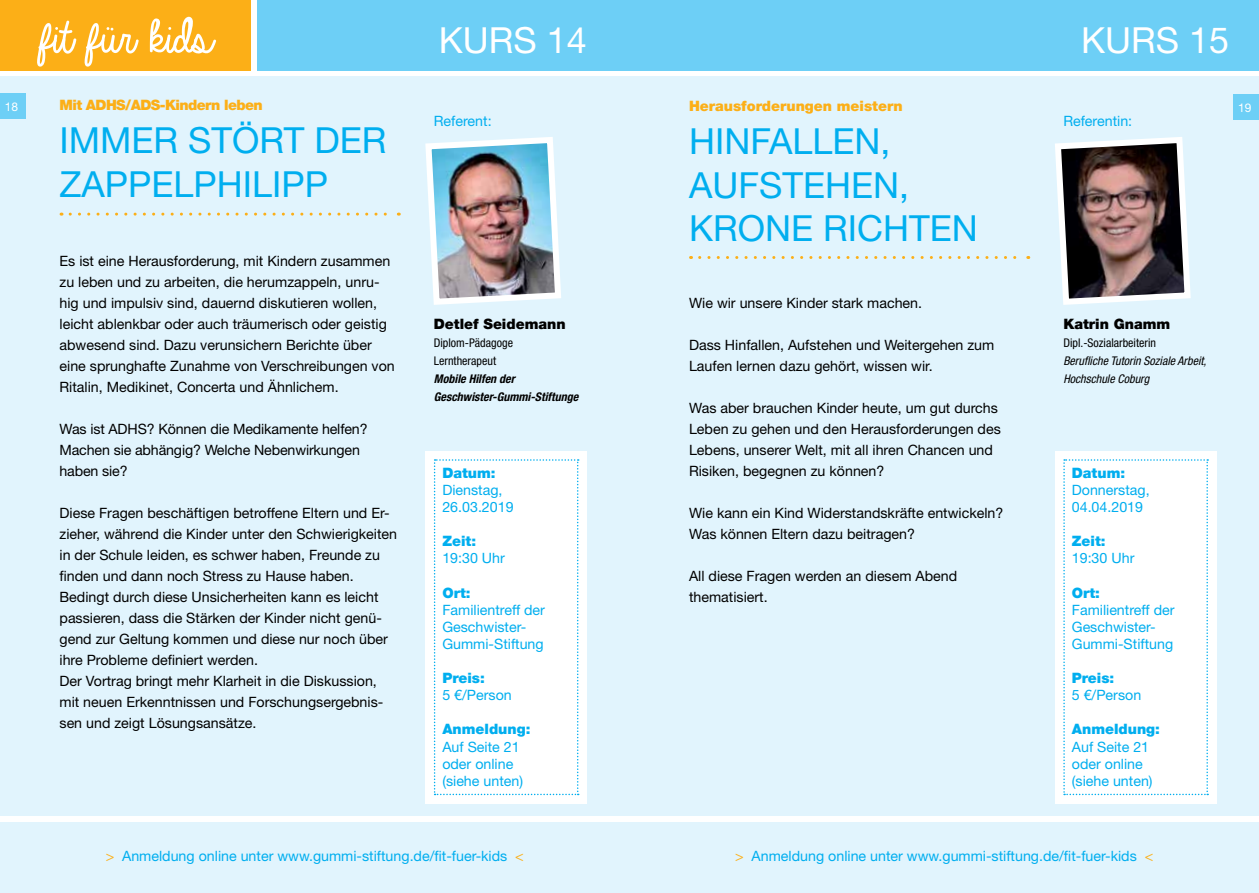
<style>
.page{position:relative;width:1259px;height:893px;background:#fff}
.page>*{position:absolute;margin:0;border:0;box-sizing:border-box;transform-origin:0 0}
.t1{font:51.75px "Always In My Heart";color:#fff}
.t2{font:36px/43.2px "Helvetica Neue LT";color:#00aeef}
.t3{font:36px "Helvetica Neue LT";color:#fff}
.t4{font:14.25px/21px "Helvetica Neue LT";color:#000}
.t5{font:14.25px/17.1px "Helvetica Neue LT";color:#00aeef}
.t6{font:900 14.25px "Helvetica Neue LT Com";color:#00aeef}
.t7{font:900 14.25px "Helvetica Neue LT Com";color:#000}
.t8{font:900 14.25px "Helvetica Neue LT Com";color:#fcaf17}
.t9{font:900 14.25px "Helvetica Neue LT Com";letter-spacing:-.04em;color:#fcaf17}
.t10{font:condensed 12px/18px "Helvetica Neue LT";color:#000}
.t11{font:italic condensed 12px/18px "Helvetica Neue LT";color:#000}
.t12{font:italic 700 condensed 12px/18px "Helvetica Neue LT";color:#000}
.t13{font:12px "Helvetica Neue LT";color:#fff}
.s1{color:#fcaf17}
</style>
<div class="page">
<div style="left:0;top:77px;width:629px;height:739px;background:#e1f4fd"></div>
<div style="left:629px;top:77px;width:630px;height:739px;background:#e1f4fd"></div>
<div style="left:257px;top:0;width:1002px;height:70px;background:#6dcff6"></div>
<div style="left:0;top:0;width:251px;height:70px;background:#fcaf17"></div>
<div style="left:0;top:823px;width:629px;height:70px;background:#e1f4fd"></div>
<div style="left:629px;top:823px;width:630px;height:70px;background:#e1f4fd"></div>
<svg style="left:699px;top:256px;width:329px;height:3px"></svg>
<svg style="left:1055px;top:137px;width:136px;height:168px;background:#776a6a"></svg>
<svg style="left:70px;top:213px;width:329px;height:3px"></svg>
<img style="left:425px;top:137px;width:136px;height:168px">
<div style="left:0;top:94px;width:26px;height:25px;background:#6dcff6"></div>
<div style="left:1233px;top:94px;width:26px;height:26px;background:#6dcff6"></div>
<div style="left:1054px;top:451px;width:162px;height:353px;background:#fff"></div>
<svg style="left:1063px;top:459px;width:145px;height:336px"></svg>
<div style="left:425px;top:451px;width:162px;height:353px;background:#fff"></div>
<svg style="left:434px;top:459px;width:145px;height:336px"></svg>
<h1 class="t1" style="left:30px;top:9px;width:175px">fit für kids</h1>
<h2 class="t3" style="left:439px;top:18px;width:150px">Ku rs 14</h2>
<h2 class="t3" style="left:1081px;top:18px;width:150px">Ku rs 15</h2>
<p class="t9" style="left:60px;top:96px;width:205px">Mit ADHS/ADS-Kindern leben</p>
<h2 class="t2" style="left:60px;top:118px;width:328px">I mmer stört der<br>Zappelphilipp</h2>
<p class="t13" style="left:5px;top:99px;width:15px">18</p>
<p class="t8" style="left:689px;top:97px;width:215px">Herausforderungen meistern</p>
<p class="t13" style="left:1238px;top:100px;width:15px">19</p>
<h2 class="t2" style="left:689px;top:119px;width:290px">H infallen, aufstehen,<br>Krone richten</h2>
<p class="t5" style="left:434px;top:112px;width:59px">Referent:</p>
<p class="t5" style="left:1063px;top:112px;width:70px">Referentin:</p>
<p class="t4" style="left:60px;top:251px;width:337px">Es ist eine Herausforderung, mit Kindern zusammen zu leben und zu arbeiten, die herumzappeln, unru&shy;hig und impulsiv sind, dauernd diskutieren wollen, leicht ablenkbar oder auch träumerisch oder geistig abwesend sind. Dazu verunsichern Berichte über eine sprunghafte Zunahme von Verschreibungen von Ritalin, Medikinet, Concerta und Ähnlichem.</p>
<p class="t4" style="left:60px;top:419px;width:60px">Was ist ADH</p>
<p class="t4" style="left:60px;top:419px;width:309px;text-indent:78px">S? Können die Medikamente helfen?<br>Machen sie abhängig? Welche Nebenwirkungen haben sie?</p>
<p class="t4" style="left:60px;top:503px;width:339px">Diese Fragen beschäftigen betroffene Eltern und Er&shy;zieher, während die Kinder unter den Schwierigkeiten in der Schule leiden, es schwer haben, Freunde zu finden und dann noch Stress zu Hause haben.<br>Bedingt durch diese U nsicherheiten kann es leicht passieren, dass die Stärken der Kinder nicht genü&shy;gend zur Geltung kommen und diese nur noch über ihre Probleme definiert werden.<br>Der Vortrag bringt mehr Klarheit in die Diskussion, mit neuen Erkenntnissen und Forschungsergebnis&shy;sen und zeigt Lösungsansätze.</p>
<p class="t7" style="left:434px;top:315px;width:133px">Detlef Seidemann</p>
<p class="t10" style="left:434px;top:334px;width:81px">Diplom-Pädagoge<br>Lerntherapeut</p>
<p class="t12" style="left:434px;top:370px;width:146px">Mobile Hilfen der<br>Geschwister-Gummi-Stiftunge</p>
<p class="t6" style="left:442px;top:464px;width:55px">Datum:</p>
<p class="t5" style="left:442px;top:481px;width:73px">Dienstag,<br>26.03.2019</p>
<p class="t6" style="left:442px;top:533px;width:35px">Zeit:</p>
<p class="t5" style="left:442px;top:550px;width:64px">19:30 Uhr</p>
<p class="t6" style="left:442px;top:584px;width:30px">Ort:</p>
<p class="t5" style="left:442px;top:601px;width:104px">Familientreff der<br>Geschwister-<br>Gummi-Stiftung</p>
<p class="t6" style="left:442px;top:669px;width:44px">Preis:</p>
<p class="t5" style="left:442px;top:686px;width:71px">5 €/Person</p>
<p class="t6" style="left:442px;top:721px;width:90px">Anmeldung:</p>
<p class="t5" style="left:442px;top:738px;width:82px">Auf Seite 21 oder online (siehe unten)</p>
<p class="t5" style="left:106px;top:847px;width:420px"><span class="s1">&gt;</span> Anmeldung online unter www.gummi-stiftung.de/fit-fuer-kids <span class="s1">&lt;</span></p>
<p class="t4" style="left:689px;top:292px;width:235px">Wie wir unsere Kinder stark machen.</p>
<p class="t4" style="left:689px;top:334px;width:307px">Dass H infallen, Aufstehen und Weitergehen zum<br>Laufen lernen dazu gehört, wissen wir.</p>
<p class="t4" style="left:689px;top:397px;width:313px">Was aber brauchen Kinder heute, um gut durchs Leben zu gehen und den H erausforderungen des Lebens, unserer Welt, mit all ihren Chancen und Risiken, begegnen zu können?</p>
<p class="t4" style="left:689px;top:502px;width:316px">Wie kann ein Kind Widerstandskräfte entwickeln?<br>Was können Eltern dazu beitragen?</p>
<p class="t4" style="left:689px;top:565px;width:270px">All diese Fragen werden an diesem Abend thematisiert.</p>
<p class="t7" style="left:1063px;top:315px;width:108px">Katrin Gnamm</p>
<p class="t10" style="left:1063px;top:334px;width:94px">Dipl.-Sozialarbeiterin</p>
<p class="t11" style="left:1063px;top:352px;width:145px">Berufliche Tutorin Soziale Arbeit,<br>Hochschule Coburg</p>
<p class="t6" style="left:1071px;top:464px;width:55px">Datum:</p>
<p class="t5" style="left:1071px;top:481px;width:79px">Donnerstag,<br>04.04.2019</p>
<p class="t6" style="left:1071px;top:533px;width:35px">Zeit:</p>
<p class="t5" style="left:1071px;top:550px;width:64px">19:30 Uhr</p>
<p class="t6" style="left:1071px;top:584px;width:30px">Ort:</p>
<p class="t5" style="left:1071px;top:601px;width:104px">Familientreff der<br>Geschwister-<br>Gummi-Stiftung</p>
<p class="t6" style="left:1071px;top:669px;width:44px">Preis:</p>
<p class="t5" style="left:1071px;top:686px;width:71px">5 €/Person</p>
<p class="t6" style="left:1071px;top:721px;width:90px">Anmeldung:</p>
<p class="t5" style="left:1071px;top:738px;width:82px">Auf Seite 21 oder online (siehe unten)</p>
<p class="t5" style="left:735px;top:847px;width:420px"><span class="s1">&gt;</span> Anmeldung online unter www.gummi-stiftung.de/fit-fuer-kids <span class="s1">&lt;</span></p>
</div>
